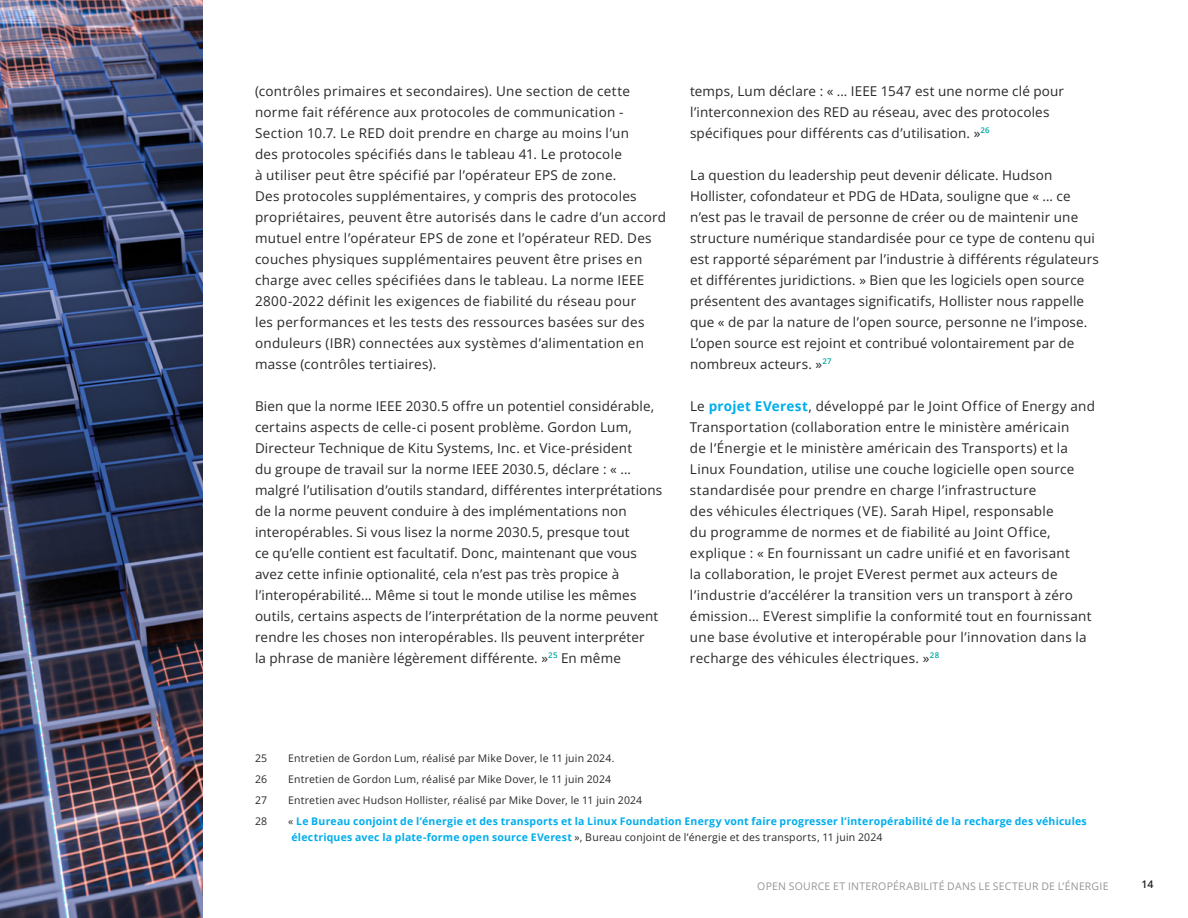
<style>
.page{position:relative;width:1188px;height:918px;background:#fff}
.page>*{position:absolute;margin:0;border:0;box-sizing:border-box;transform-origin:0 0}
.t1{font:13.5px/21px "Open Sans";letter-spacing:.015em;color:#282828}
.t2{font:700 10.5px/16.5px "Open Sans";letter-spacing:.02em;color:#01aded}
.t3{font:10.5px "Open Sans";letter-spacing:.02em;color:#282828}
.t4{font:10.5px "Open Sans";letter-spacing:.02em;color:#959595}
.t5{font:600 10.5px "Open Sans";color:#222}
.s1{font-weight:700;color:#01aded}
.s2{font-weight:400;color:#282828}
</style>
<div class="page">
<img style="left:0;top:0;width:202px;height:918px">
<p class="t1" style="left:255px;top:80px;width:413px">(contrôles primaires et secondaires). Une section de cette norme fait référence aux protocoles de communication - Section 10.7. Le RED doit prendre en charge au moins l’un<br>des protocoles spécifiés dans le tableau 41. Le protocole<br>à utiliser peut être spécifié par l’opérateur EPS de zone.<br>Des protocoles supplémentaires, y compris des protocoles propriétaires, peuvent être autorisés dans le cadre d’un accord mutuel entre l’opérateur EPS de zone et l’opérateur RED. Des couches physiques supplémentaires peuvent être prises en charge avec celles spécifiées dans le tableau. La norme IEEE 2800-2022 définit les exigences de fiabilité du réseau pour<br>les performances et les tests des ressources basées sur des onduleurs (IBR) connectées aux systèmes d’alimentation en masse (contrôles tertiaires).</p>
<p class="t1" style="left:255px;top:395px;width:409px">Bien que la norme IEEE 2030.5 offre un potentiel considérable, certains aspects de celle-ci posent problème. Gordon Lum, Directeur Technique de Kitu Systems, Inc. et Vice-président<br>du groupe de travail sur la norme IEEE 2030.5, déclare : « … malgré l’utilisation d’outils standard, différentes interprétations de la norme peuvent conduire à des implémentations non interopérables. Si vous lisez la norme 2030.5, presque tout<br>ce qu’elle contient est facultatif. Donc, maintenant que vous avez cette infinie optionalité, cela n’est pas très propice à l’interopérabilité… Même si tout le monde utilise les mêmes outils, certains aspects de l’interprétation de la norme peuvent rendre les choses non interopérables. Ils peuvent interpréter<br>la phrase de manière légèrement différente. »<sup>25</sup> En même</p>
<p class="t1" style="left:690px;top:80px;width:376px">temps, Lum déclare : « … IEEE 1547 est une norme clé pour l’interconnexion des RED au réseau, avec des protocoles spécifiques pour différents cas d’utilisation. »<sup>26</sup></p>
<p class="t1" style="left:690px;top:164px;width:410px">La question du leadership peut devenir délicate. Hudson Hollister, cofondateur et PDG de HData, souligne que « … ce n’est pas le travail de personne de créer ou de maintenir une structure numérique standardisée pour ce type de contenu qui est rapporté séparément par l’industrie à différents régulateurs et différentes juridictions. » Bien que les logiciels open source présentent des avantages significatifs, Hollister nous rappelle que « de par la nature de l’open source, personne ne l’impose.<br>L’open source est rejoint et contribué volontairement par de nombreux acteurs. »<sup>27</sup></p>
<p class="t1" style="left:690px;top:395px;width:407px">Le <span class="s1">projet EVerest</span>, développé par le Joint Office of Energy and Transportation (collaboration entre le ministère américain<br>de l’Énergie et le ministère américain des Transports) et la Linux Foundation, utilise une couche logicielle open source standardisée pour prendre en charge l’infrastructure<br>des véhicules électriques (VE). Sarah Hipel, responsable<br>du programme de normes et de fiabilité au Joint Office, explique : « En fournissant un cadre unifié et en favorisant<br>la collaboration, le projet EVerest permet aux acteurs de l’industrie d’accélérer la transition vers un transport à zéro émission… EVerest simplifie la conformité tout en fournissant une base évolutive et interopérable pour l’innovation dans la recharge des véhicules électriques. »<sup>28</sup></p>
<p class="t3" style="left:255px;top:751px;width:14px">25</p>
<p class="t3" style="left:288px;top:751px;width:328px">Entretien de Gordon Lum, réalisé par Mike Dover, le 11 juin 2024.</p>
<p class="t3" style="left:255px;top:772px;width:14px">26</p>
<p class="t3" style="left:288px;top:772px;width:325px">Entretien de Gordon Lum, réalisé par Mike Dover, le 11 juin 2024</p>
<p class="t3" style="left:255px;top:793px;width:14px">27</p>
<p class="t3" style="left:288px;top:793px;width:356px">Entretien avec Hudson Hollister, réalisé par Mike Dover, le 11 juin 2024</p>
<p class="t3" style="left:255px;top:814px;width:14px">28</p>
<p class="t2" style="left:292px;top:813px;width:797px;text-indent:-3px"><span class="s2">«</span> Le Bureau conjoint de l’énergie et des transports et la Linux Foundation Energy vont faire progresser l’interopérabilité de la recharge des véhicules électriques avec la plate-forme open source EVerest <span class="s2">», Bureau conjoint de l’énergie et des transports, 11 juin 2024</span></p>
<p class="t4" style="left:757px;top:879px;width:353px">OPEN SOURCE ET INTEROPÉRABILITÉ DANS LE SECTEUR DE L’ÉNERGIE</p>
<p class="t5" style="left:1142px;top:877px;width:13px">14</p>
</div>
